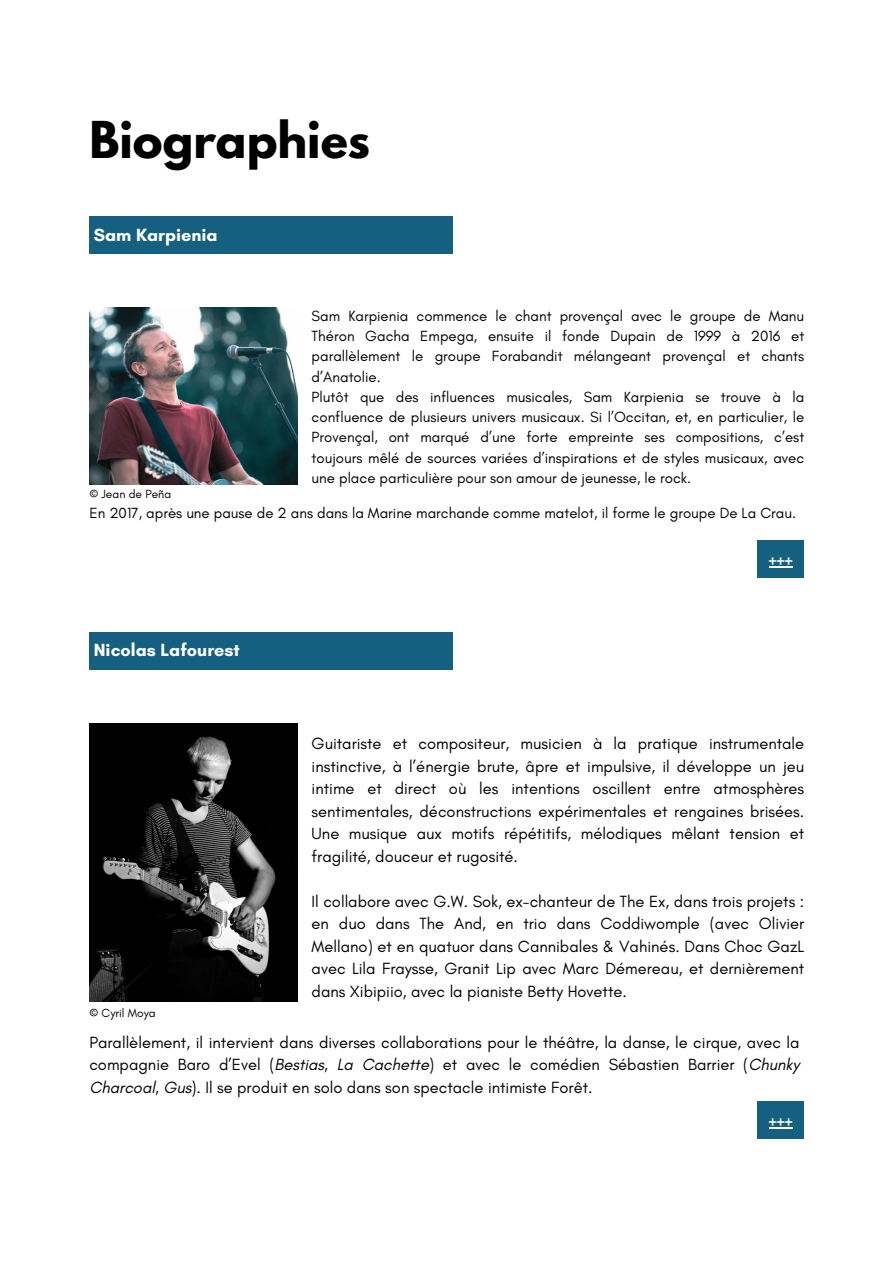
<style>
.page{position:relative;width:894px;height:1264px;background:#fff}
.page>*{position:absolute;margin:0;border:0;box-sizing:border-box;transform-origin:0 0}
.t1{font:700 45px "League Spartan";color:#000}
.t2{font:700 18px "Glacial Indifference";color:#fff}
.t3{font:16.5px/22.5px "Glacial Indifference";color:#000;text-align:justify}
.t4{font:15px/20.2px "Glacial Indifference";color:#000}
.t5{font:12px "Glacial Indifference";color:#000}
.s1{font-style:italic}
</style>
<div class="page">
<div style="left:89px;top:216px;width:364px;height:37px;background:#155f81"></div>
<div style="left:89px;top:631px;width:364px;height:38px;background:#155f81"></div>
<img style="left:89px;top:307px;width:208px;height:177px">
<div style="left:757px;top:540px;width:47px;height:37px;background:#155f81"></div>
<svg style="left:769px;top:566px;width:23px;height:1px"></svg>
<img style="left:90px;top:723px;width:207px;height:278px">
<div style="left:757px;top:1101px;width:47px;height:38px;background:#155f81"></div>
<svg style="left:769px;top:1127px;width:23px;height:1px"></svg>
<p class="t1" style="left:89px;top:118px;width:282px">Biographies</p>
<h1 class="t2" style="left:94px;top:224px;width:125px">Sam Karpienia</h1>
<p class="t5" style="left:89px;top:486px;width:83px">© Jean de Peña</p>
<h2 class="t4" style="left:311px;top:305px;width:494px">Sam Karpienia commence le chant provençal avec le groupe de Manu Théron Gacha Empega, ensuite il fonde Dupain de 1999 à 2016 et parallèlement le groupe Forabandit mélangeant provençal et chants d’Anatolie.<br>Plutôt que des influences musicales, Sam Karpienia se trouve à la confluence de plusieurs univers musicaux. Si l’Occitan, et, en particulier, le Provençal, ont marqué d’une forte empreinte ses compositions, c’est toujours mêlé de sources variées d’inspirations et de styles musicaux, avec une place particulière pour son amour de jeunesse, le rock.</h2>
<p class="t4" style="left:89px;top:502px;width:708px">En 2017, après une pause de 2 ans dans la Marine marchande comme matelot, il forme le groupe De La Crau.</p>
<p class="t2" style="left:94px;top:639px;width:147px">Nicolas Lafourest</p>
<h3 class="t5" style="left:89px;top:1005px;width:68px">© Cyril Moya</h3>
<h4 class="t2" style="left:768px;top:548px;width:25px">+++</h4>
<h2 class="t3" style="left:311px;top:732px;width:494px">Guitariste et compositeur, musicien à la pratique instrumentale instinctive, à l’énergie brute, âpre et impulsive, il développe un jeu intime et direct où les intentions oscillent entre atmosphères sentimentales, déconstructions expérimentales et rengaines brisées.<br>Une musique aux motifs répétitifs, mélodiques mêlant tension et fragilité, douceur et rugosité.</h2>
<p class="t3" style="left:311px;top:889px;width:494px">Il collabore avec G.W. Sok, ex-chanteur de The Ex, dans trois projets : en duo dans The And, en trio dans Coddiwomple (avec Olivier Mellano) et en quatuor dans Cannibales &amp; Vahinés. Dans Choc GazL avec Lila Fraysse, Granit Lip avec Marc Démereau, et dernièrement dans Xibipiio, avec la pianiste Betty Hovette.</p>
<h3 class="t3" style="left:89px;top:1030px;width:711px">Parallèlement, il intervient dans diverses collaborations pour le théâtre, la danse, le cirque, avec la compagnie Baro d’Evel (<span class="s1">Bestias, La Cachette</span>) et avec le comédien Sébastien Barrier (<span class="s1">Chunky Charcoal, Gus</span>). Il se produit en solo dans son spectacle intimiste Forêt.</h3>
<h3 class="t2" style="left:768px;top:1109px;width:25px">+++</h3>
</div>
